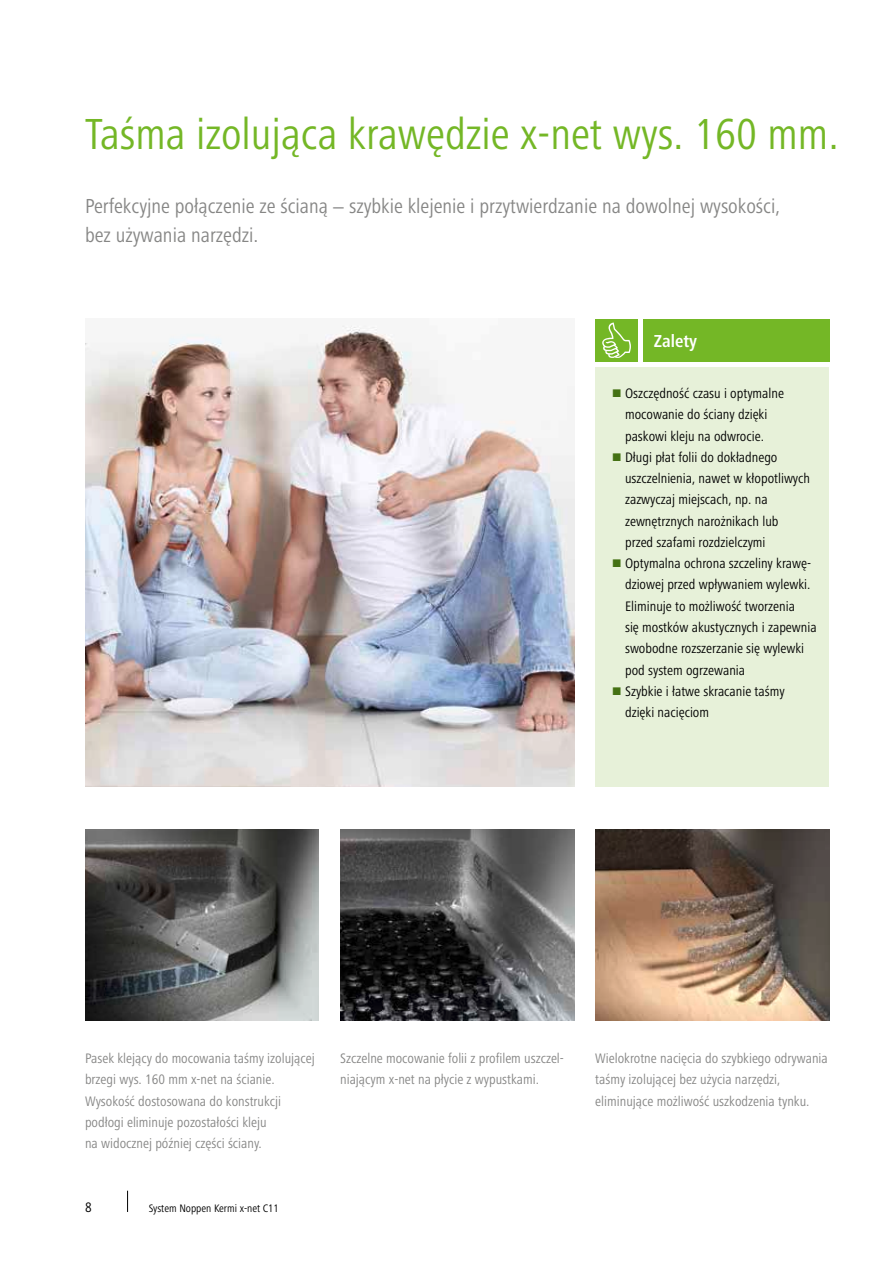
<style>
.page{position:relative;width:893px;height:1263px;background:#fff}
.page>*{position:absolute;margin:0;border:0;box-sizing:border-box;transform-origin:0 0}
.t1{font:condensed 45px "Frutiger Next LTW1 G";color:#74b726}
.t2{font:condensed 21px/29.7px "Frutiger Next LTW1 G";color:#868685}
.t3{font:700 condensed 18px "Frutiger Next LTW1 G";color:#fff}
.t4{font:condensed 14.25px/21.3px "Frutiger Next LTW1 G";color:#000}
.t5{font:condensed 14.25px/21.3px "Frutiger Next LTW1 G";color:#868685}
.t6{font:condensed 11.25px "Frutiger Next LTW1 G";color:#000}
</style>
<div class="page">
<svg style="left:127px;top:1191px;width:1px;height:21px"></svg>
<div style="left:595px;top:367px;width:234px;height:420px;background:#e7f1d9"></div>
<div style="left:643px;top:319px;width:186px;height:42px;background:#74b726"></div>
<div style="left:595px;top:319px;width:43px;height:42px;background:#74b726"></div>
<svg style="left:602px;top:322px;width:29px;height:36px"></svg>
<img style="left:85px;top:829px;width:234px;height:191px">
<img style="left:340px;top:829px;width:234px;height:191px">
<img style="left:595px;top:829px;width:234px;height:191px">
<img style="left:85px;top:325px;width:489px;height:462px">
<h1 class="t1" style="left:85px;top:108px;width:755px">Taśma izolująca krawędzie x-net wys. 160 mm.</h1>
<h2 class="t2" style="left:85px;top:191px;width:697px">Perfekcyjne połączenie ze ścianą − szybkie klejenie i przytwierdzanie na dowolnej wysokości, bez używania narzędzi.</h2>
<p class="t3" style="left:654px;top:330px;width:45px">Zalety</p>
<p class="t4" style="left:625px;top:383px;width:193px">Oszczędność czasu i optymalne mocowanie do ściany dzięki<br>paskowi kleju na odwrocie.<br>Długi płat folii do dokładnego uszczelnienia, nawet w kłopotliwych zazwyczaj miejscach, np. na zewnętrznych narożnikach lub<br>przed szafami rozdzielczymi<br>Optymalna ochrona szczeliny krawę&shy;dziowej przed wpływaniem wylewki.<br>Eliminuje to możliwość tworzenia<br>się mostków akustycznych i zapewnia swobodne rozszerzanie się wylewki pod system ogrzewania<br>Szybkie i łatwe skracanie taśmy dzięki nacięciom</p>
<p class="t5" style="left:85px;top:1048px;width:231px">Pasek klejący do mocowania taśmy izolującej brzegi wys. 160 mm x-net na ścianie.<br>Wysokość dostosowana do konstrukcji podłogi eliminuje pozostałości kleju<br>na widocznej później części ściany.</p>
<p class="t4" style="left:85px;top:1196px;width:8px">8</p>
<p class="t6" style="left:149px;top:1202px;width:131px">System Noppen Kermi x-net C11</p>
<p class="t5" style="left:340px;top:1048px;width:225px">Szczelne mocowanie folii z profilem uszczel&shy;niającym x-net na płycie z wypustkami.</p>
<p class="t5" style="left:595px;top:1048px;width:234px">Wielokrotne nacięcia do szybkiego odrywania taśmy izolującej bez użycia narzędzi, eliminujące możliwość uszkodzenia tynku.</p>
</div>
